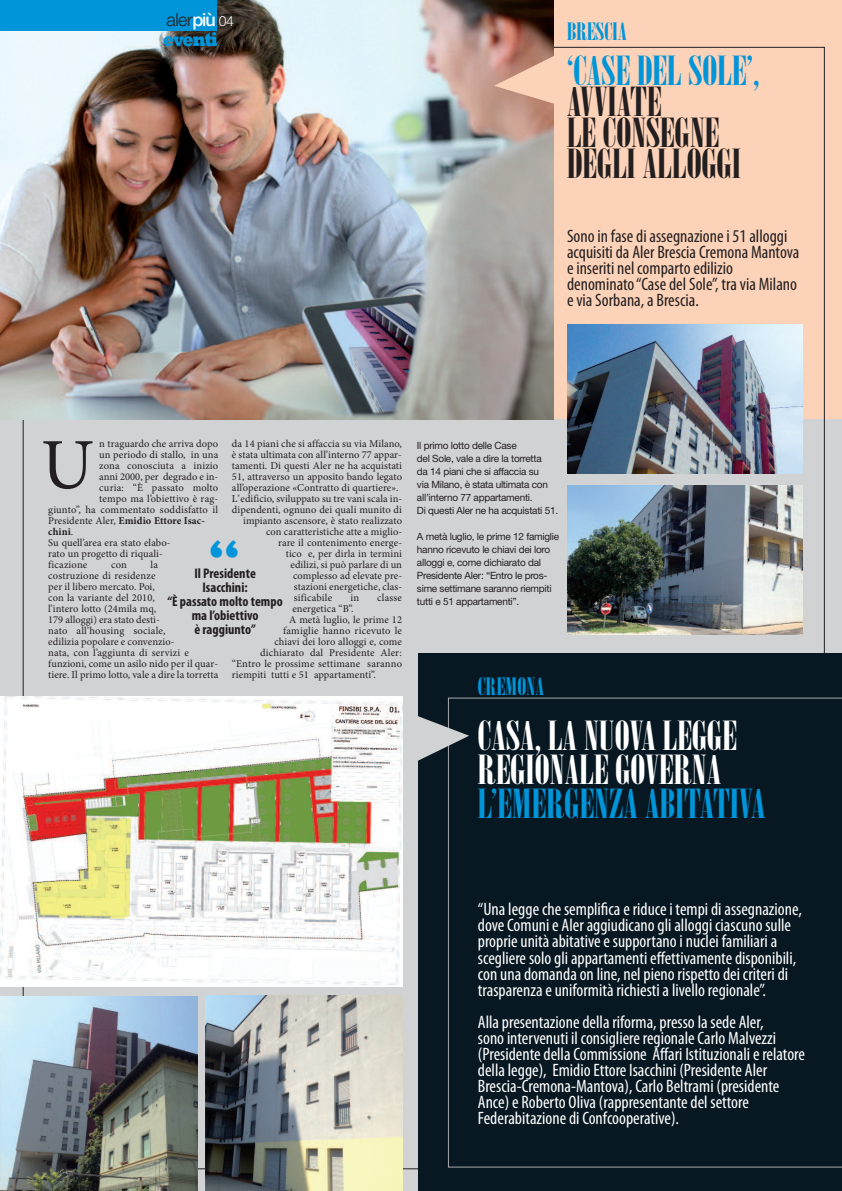
<style>
.page{position:relative;width:842px;height:1191px;background:#fcd2b8}
.page>*{position:absolute;margin:0;border:0;box-sizing:border-box;transform-origin:0 0}
.t1{font:72px "Minion Pro";color:#231f20}
.t2{font:700 48px "Aardvark";color:#0095d9}
.t3{font:40px "Onyx";color:#0095d9;scale:1.2 1}
.t4{font:40px/34px "Onyx";color:#fff;scale:1.2 1}
.t5{font:40px/31px "Onyx";color:#231f20;scale:1.2 1}
.t6{font:24px "Onyx";color:#0095d9;scale:1.2 1}
.t7{font:800 20px "Rockwell";letter-spacing:-.06em;color:#0095d9;scale:.8 1}
.t8{font:condensed 18px/16px "Myriad Pro";color:#fff}
.t9{font:condensed 18px/16px "Myriad Pro";color:#231f20}
.t10{font:300 18px "Helvetica Neue";color:#231f20}
.t11{font:700 condensed 14px/14px "Myriad Pro";color:#231f20;text-align:center}
.t12{font:10.5px/11px "Minion Pro";letter-spacing:.005em;color:#231f20}
.t13{font:700 10.5px "Minion Pro";letter-spacing:.01em;color:#231f20}
.t14{font:10px/13px "Helvetica Neue";letter-spacing:-.025em;color:#231f20}
.s1{font-weight:500;color:#fff}
.s2{font-size:14px;color:#fff}
.s3{font-weight:400}
</style>
<div class="page">
<div style="left:0;top:419px;width:842px;height:772px;background:#d1d2d4"></div>
<img style="left:0;top:0;width:554px;height:419px">
<div style="left:0;top:0;width:217px;height:31px;background:#0095d9"></div>
<svg style="left:494px;top:55px;width:60px;height:49px"></svg>
<div style="left:418px;top:653px;width:424px;height:538px;background:#071822"></div>
<img style="left:567px;top:324px;width:235px;height:149px">
<img style="left:0;top:996px;width:197px;height:195px">
<img style="left:0;top:696px;width:402px;height:288px">
<svg style="left:448px;top:697px;width:394px;height:470px"></svg>
<img style="left:567px;top:485px;width:235px;height:149px">
<img style="left:206px;top:996px;width:197px;height:195px">
<svg style="left:418px;top:714px;width:51px;height:49px"></svg>
<h3 class="t10" style="left:166px;top:5px;width:69px">aler<span class="s1">più</span> <span class="s2">04</span></h3>
<h3 class="t7" style="left:163px;top:27px;width:69px">eventi</h3>
<h3 class="t6" style="left:567px;top:17px;width:51px">BRESCIA</h3>
<h3 class="t3" style="left:567px;top:47px;width:162px">‘CASEDELSOLE’,</h3>
<h3 class="t5" style="left:567px;top:86px;width:147px">AVVIATE<br>LECONSEGNE<br>DEGLIALLOGGI</h3>
<h3 class="t9" style="left:567px;top:229px;width:234px">Sono in fase di assegnazione i 51 alloggi acquisiti da Aler Brescia Cremona Mantova e inseriti nel comparto edilizio denominato“Case del Sole”, tra via Milano e via Sorbana, a Brescia.</h3>
<p class="t12" style="left:232px;top:439px;width:172px">da 14 piani che si affaccia su via Milano,</p>
<p class="t12" style="left:232px;top:450px;width:171px">è stata ultimata con all’interno 77 appar-</p>
<p class="t12" style="left:232px;top:461px;width:172px">tamenti. Di questi Aler ne ha acquistati</p>
<p class="t12" style="left:232px;top:472px;width:172px">51, attraverso un apposito bando legato</p>
<p class="t12" style="left:232px;top:483px;width:168px">all’operazione «Contratto di quartiere».</p>
<p class="t12" style="left:232px;top:494px;width:172px">L’edificio, sviluppato su tre vani scala in-</p>
<p class="t12" style="left:232px;top:505px;width:172px">dipendenti, ognuno dei quali munito di</p>
<p class="t12" style="left:243px;top:516px;width:160px">impianto ascensore, è stato realizzato</p>
<p class="t12" style="left:266px;top:527px;width:137px">con caratteristiche atte a miglio-</p>
<p class="t12" style="left:278px;top:538px;width:125px">rare il contenimento energe-</p>
<p class="t12" style="left:286px;top:549px;width:118px">tico e, per dirla in termini</p>
<p class="t12" style="left:290px;top:560px;width:113px">edilizi, si può parlare di un</p>
<p class="t12" style="left:293px;top:571px;width:111px">complesso ad elevate pre-</p>
<p class="t12" style="left:294px;top:582px;width:110px">stazioni energetiche, clas-</p>
<p class="t12" style="left:294px;top:593px;width:40px">sificabile</p>
<p class="t12" style="left:350px;top:593px;width:10px">in</p>
<p class="t12" style="left:377px;top:593px;width:26px">classe</p>
<p class="t12" style="left:292px;top:604px;width:63px">energetica “B”.</p>
<p class="t12" style="left:289px;top:615px;width:115px">A metà luglio, le prime 12</p>
<p class="t12" style="left:283px;top:626px;width:120px">famiglie hanno ricevuto le</p>
<p class="t12" style="left:274px;top:637px;width:129px">chiavi dei loro alloggi e, come</p>
<p class="t12" style="left:260px;top:648px;width:143px">dichiarato dal Presidente Aler:</p>
<p class="t12" style="left:232px;top:659px;width:172px">“Entro le prossime settimane saranno</p>
<p class="t12" style="left:232px;top:670px;width:146px">riempiti tutti e 51 appartamenti”.</p>
<p class="t12" style="left:99px;top:439px;width:121px">n traguardo che arriva dopo</p>
<p class="t12" style="left:99px;top:450px;width:121px">un periodo di stallo, in una</p>
<p class="t12" style="left:99px;top:461px;width:121px">zona conosciuta a inizio</p>
<p class="t12" style="left:99px;top:472px;width:121px">anni 2000, per degrado e in-</p>
<p class="t12" style="left:99px;top:483px;width:121px">curia: “È passato molto</p>
<p class="t12" style="left:99px;top:494px;width:121px">tempo ma l’obiettivo è rag-</p>
<p class="t12" style="left:48px;top:505px;width:172px">giunto”, ha commentato soddisfatto il</p>
<p class="t13" style="left:48px;top:517px;width:158px"><span class="s3">Presidente Aler,</span> Emidio Ettore Isac-</p>
<p class="t13" style="left:48px;top:528px;width:27px">chini<span class="s3">.</span></p>
<p class="t12" style="left:48px;top:538px;width:124px">Su quell’area era stato elabo-</p>
<p class="t12" style="left:48px;top:549px;width:116px">rato un progetto di riquali-</p>
<p class="t12" style="left:48px;top:560px;width:41px">ficazione</p>
<p class="t12" style="left:111px;top:560px;width:17px">con</p>
<h1 class="t1" style="left:41px;top:437px;width:54px">U</h1>
<h2 class="t2" style="left:208px;top:539px;width:33px">“</h2>
<p class="t12" style="left:48px;top:560px;width:172px;text-indent:102px">la<br>costruzione di residenze<br>per il libero mercato. Poi,<br>con la variante del 2010,<br>l’intero lotto (24mila mq,<br>179 alloggi) era stato desti-<br>nato all’housing sociale,<br>edilizia popolare e convenzio-<br>nata, con l’aggiunta di servizi e funzioni, come un asilo nido per il quar&shy;tiere. Il primo lotto, vale a dire la torretta</p>
<h3 class="t11" style="left:167px;top:567px;width:117px">Il Presidente<br>Isacchini:<br>“È passato molto tempo ma l’obiettivo<br>è raggiunto”</h3>
<p class="t14" style="left:417px;top:438px;width:143px">Il primo lotto delle Case<br>del Sole, vale a dire la torretta<br>da 14 piani che si affaccia su<br>via Milano, è stata ultimata con all’interno 77 appartamenti.<br>Di questi Aler ne ha acquistati 51.</p>
<p class="t14" style="left:417px;top:529px;width:144px">A metà luglio, le prime 12 famiglie hanno ricevuto le chiavi dei loro alloggi e, come dichiarato dal<br>Presidente Aler: “Entro le pros&shy;sime settimane saranno riempiti tutti e 51 appartamenti”.</p>
<h3 class="t6" style="left:478px;top:672px;width:57px">CREMONA</h3>
<h3 class="t4" style="left:478px;top:719px;width:217px">CASA,LANUOVALEGGE<br>REGIONALEGOVERNA</h3>
<h3 class="t3" style="left:478px;top:780px;width:241px">L’EMERGENZAABITATIVA</h3>
<p class="t8" style="left:478px;top:903px;width:326px">“Una legge che semplifica e riduce i tempi di assegnazione, dove Comuni e Aler aggiudicano gli alloggi ciascuno sulle proprie unità abitative e supportano i nuclei familiari a scegliere solo gli appartamenti effettivamente disponibili, con una domanda on line, nel pieno rispetto dei criteri di trasparenza e uniformità richiesti a livello regionale”.</p>
<p class="t8" style="left:478px;top:1015px;width:329px">Alla presentazione della riforma, presso la sede Aler,<br>sono intervenuti il consigliere regionale Carlo Malvezzi (Presidente della Commissione Affari Istituzionali e relatore della legge), Emidio Ettore Isacchini (Presidente Aler Brescia-Cremona-Mantova), Carlo Beltrami (presidente Ance) e Roberto Oliva (rappresentante del settore Federabitazione di Confcooperative).</p>
</div>
